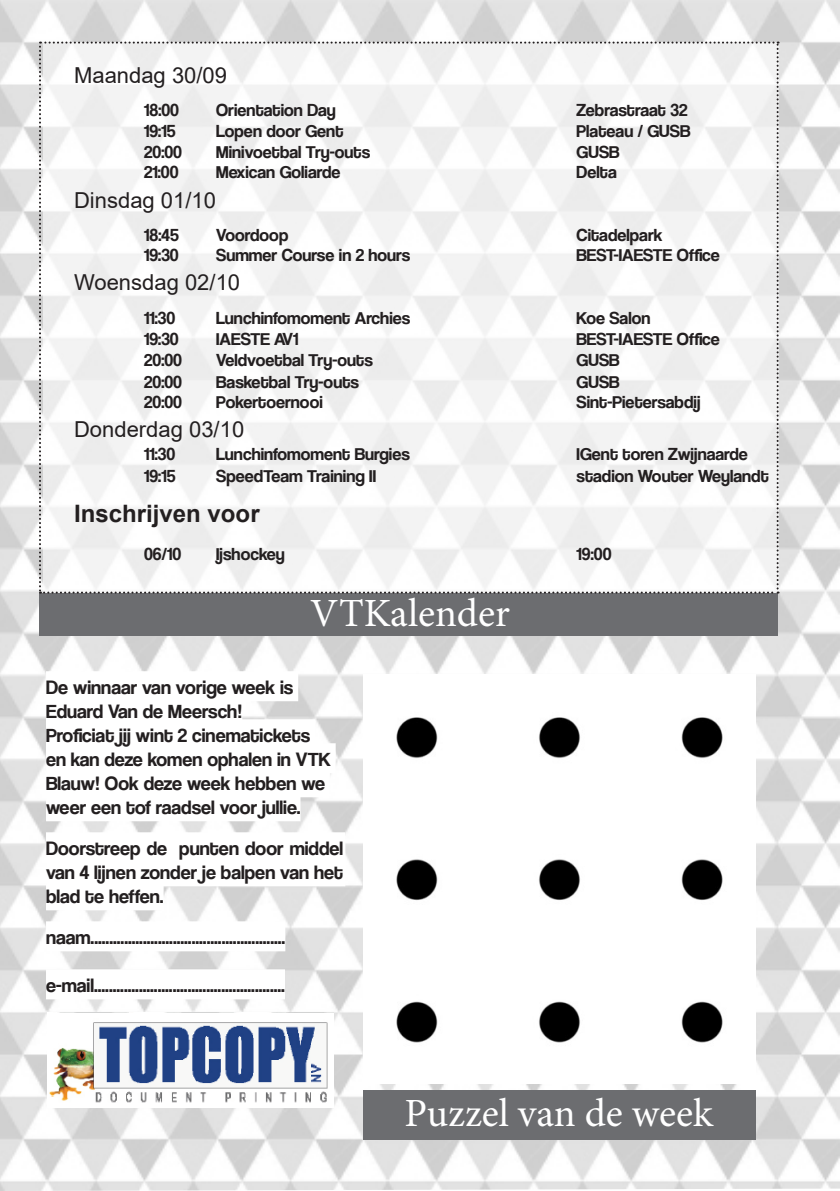
<style>
.page{position:relative;width:840px;height:1191px;background:#fff}
.page>*{position:absolute;margin:0;border:0;box-sizing:border-box;transform-origin:0 0}
.t1{font:40px "Minion Pro";color:#fff}
.tekst{font:700 24px "Arial";color:#231f20}
.tekst-2{font:22px "Arial";color:#231f20}
.tekst-3{font:20px/24px "Coolvetica Rg";color:#231f20}
.tekst-4{font:18px "Coolvetica Rg";color:#231f20}
</style>
<div class="page">
<img style="left:0;top:0;width:839px;height:1191px">
<div style="left:46px;top:671px;width:252px;height:30px;background:#fff"></div>
<div style="left:46px;top:695px;width:196px;height:30px;background:#fff"></div>
<div style="left:46px;top:719px;width:269px;height:30px;background:#fff"></div>
<div style="left:46px;top:743px;width:289px;height:30px;background:#fff"></div>
<div style="left:46px;top:767px;width:284px;height:30px;background:#fff"></div>
<div style="left:46px;top:791px;width:254px;height:30px;background:#fff"></div>
<div style="left:46px;top:832px;width:299px;height:30px;background:#fff"></div>
<div style="left:46px;top:856px;width:299px;height:30px;background:#fff"></div>
<div style="left:46px;top:880px;width:117px;height:30px;background:#fff"></div>
<div style="left:46px;top:921px;width:239px;height:30px;background:#fff"></div>
<div style="left:46px;top:969px;width:239px;height:30px;background:#fff"></div>
<div style="left:363px;top:1090px;width:392px;height:50px;background:#6c6d70"></div>
<img style="left:48px;top:1012px;width:285px;height:95px">
<img style="left:363px;top:675px;width:392px;height:408px">
<div style="left:39px;top:593px;width:738px;height:42px;background:#6c6d70"></div>
<svg style="left:39px;top:42px;width:739px;height:551px"></svg>
<p class="tekst-2" style="left:74px;top:61px;width:154px">Maandag 30/09</p>
<p class="tekst-4" style="left:144px;top:99px;width:36px">18:00</p>
<p class="tekst-4" style="left:216px;top:99px;width:121px">Orientation Day</p>
<p class="tekst-4" style="left:576px;top:99px;width:112px">Zebrastraat 32</p>
<p class="tekst-4" style="left:144px;top:120px;width:33px">19:15</p>
<p class="tekst-4" style="left:216px;top:120px;width:129px">Lopen door Gent</p>
<p class="tekst-4" style="left:576px;top:120px;width:115px">Plateau / GUSB</p>
<p class="tekst-4" style="left:144px;top:142px;width:39px">20:00</p>
<p class="tekst-4" style="left:216px;top:142px;width:155px">Minivoetbal Try-outs</p>
<p class="tekst-4" style="left:576px;top:142px;width:44px">GUSB</p>
<p class="tekst-4" style="left:144px;top:162px;width:36px">21:00</p>
<p class="tekst-4" style="left:216px;top:162px;width:126px">Mexican Goliarde</p>
<p class="tekst-4" style="left:576px;top:162px;width:42px">Delta</p>
<p class="tekst-2" style="left:74px;top:185px;width:143px">Dinsdag 01/10</p>
<p class="tekst-4" style="left:144px;top:224px;width:36px">18:45</p>
<p class="tekst-4" style="left:216px;top:224px;width:74px">Voordoop</p>
<p class="tekst-4" style="left:576px;top:224px;width:87px">Citadelpark</p>
<p class="tekst-4" style="left:144px;top:244px;width:36px">19:30</p>
<p class="tekst-4" style="left:216px;top:244px;width:195px">Summer Course in 2 hours</p>
<p class="tekst-4" style="left:576px;top:244px;width:145px">BEST-IAESTE Office</p>
<p class="tekst-2" style="left:74px;top:267px;width:167px">Woensdag 02/10</p>
<p class="tekst-4" style="left:144px;top:307px;width:33px">11:30</p>
<p class="tekst-4" style="left:216px;top:307px;width:195px">Lunchinfomoment Archies</p>
<p class="tekst-4" style="left:576px;top:307px;width:75px">Koe Salon</p>
<p class="tekst-4" style="left:144px;top:328px;width:36px">19:30</p>
<p class="tekst-4" style="left:216px;top:328px;width:84px">IAESTE AV1</p>
<p class="tekst-4" style="left:576px;top:328px;width:145px">BEST-IAESTE Office</p>
<p class="tekst-4" style="left:144px;top:350px;width:39px">20:00</p>
<p class="tekst-4" style="left:216px;top:350px;width:158px">Veldvoetbal Try-outs</p>
<p class="tekst-4" style="left:576px;top:350px;width:44px">GUSB</p>
<p class="tekst-4" style="left:144px;top:371px;width:39px">20:00</p>
<p class="tekst-4" style="left:216px;top:371px;width:144px">Basketbal Try-outs</p>
<p class="tekst-4" style="left:576px;top:371px;width:44px">GUSB</p>
<p class="tekst-4" style="left:144px;top:391px;width:39px">20:00</p>
<p class="tekst-4" style="left:216px;top:391px;width:108px">Pokertoernooi</p>
<p class="tekst-4" style="left:576px;top:391px;width:125px">Sint-Pietersabdij</p>
<p class="tekst-2" style="left:74px;top:414px;width:171px">Donderdag 03/10</p>
<p class="tekst-4" style="left:144px;top:444px;width:33px">11:30</p>
<p class="tekst-4" style="left:216px;top:444px;width:195px">Lunchinfomoment Burgies</p>
<p class="tekst-4" style="left:576px;top:444px;width:173px">IGent toren Zwijnaarde</p>
<p class="tekst-4" style="left:144px;top:465px;width:33px">19:15</p>
<p class="tekst-4" style="left:216px;top:465px;width:161px">SpeedTeam Training II</p>
<p class="tekst-4" style="left:576px;top:465px;width:194px">stadion Wouter Weylandt</p>
<p class="tekst" style="left:74px;top:497px;width:187px">Inschrijven voor</p>
<p class="tekst-4" style="left:144px;top:543px;width:39px">06/10</p>
<p class="tekst-4" style="left:216px;top:543px;width:70px">Ijshockey</p>
<p class="tekst-4" style="left:576px;top:543px;width:36px">19:00</p>
<p class="t1" style="left:310px;top:586px;width:201px">VTKalender</p>
<p class="tekst-3" style="left:46px;top:675px;width:286px">De winnaar van vorige week is<br>Eduard Van de Meersch!<br>Proficiat jij wint 2 cinematickets en kan deze komen ophalen in VTK<br>Blauw! Ook deze week hebben we weer een tof raadsel voor jullie.</p>
<p class="tekst-3" style="left:46px;top:836px;width:299px;text-align:justify">Doorstreep de punten door middel van 4 lijnen zonder je balpen van het blad te heffen.</p>
<p class="tekst-3" style="left:46px;top:925px;width:241px">naam....................................................</p>
<p class="tekst-3" style="left:46px;top:973px;width:240px">e-mail...................................................</p>
<p class="t1" style="left:404px;top:1086px;width:310px">Puzzel van de week</p>
</div>
